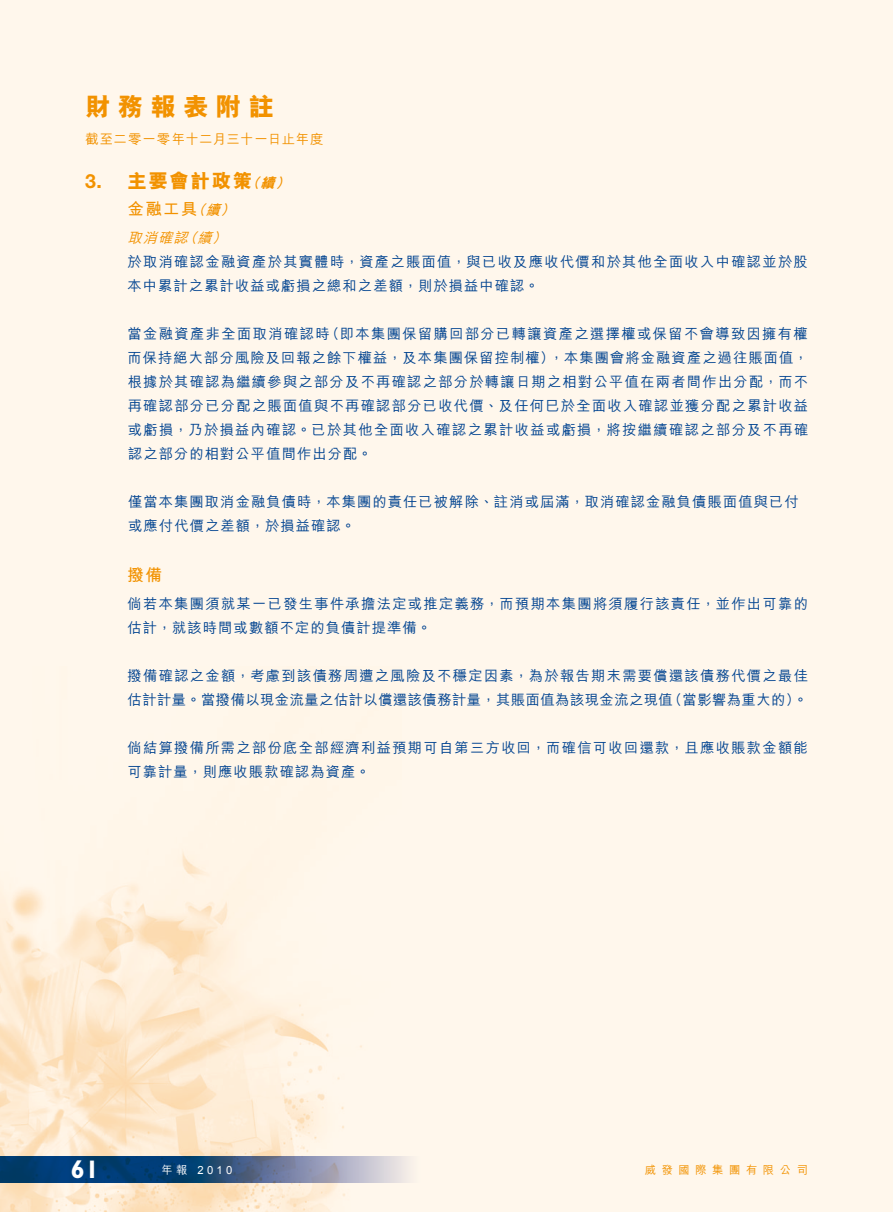
<style>
.page{position:relative;width:893px;height:1212px;background:#fff7ec}
.page>*{position:absolute;margin:0;border:0;box-sizing:border-box;transform-origin:0 0}
.t1{font:800 25.5px "M Hei HK";letter-spacing:.285em;color:#f29200}
.t2{font:700 25.5px "Gill Sans Std";color:#fff}
.t3{font:800 19.5px "M Hei HK";letter-spacing:.08em;color:#f29200}
.t4{font:700 19.5px "Helvetica Neue LT Std";color:#f29200}
.t5{font:700 16.5px "M Hei HK";letter-spacing:.08em;color:#f29200}
.t6{font:500 14.25px/24px "M Hei HK";letter-spacing:.09em;color:#004390}
.t7{font:500 14.25px "M Hei HK";letter-spacing:.035em;color:#004390}
.t8{font:italic 500 14.25px "M Hei HK";color:#f29200}
.t9{font:italic 800 14.25px "M Hei HK";color:#f29200}
.t10{font:italic 700 14.25px "M Hei HK";color:#f29200}
.t11{font:500 13.5px "M Hei HK";letter-spacing:.04em;color:#f29200}
.t12{font:500 11.25px "M Hei HK";letter-spacing:.5em;color:#f29200}
.t13{font:11.25px "Arial";color:#fff}
.t14{font:500 11.25px "M Hei HK";color:#fff}
</style>
<div class="page">
<img style="left:0;top:851px;width:401px;height:361px">
<svg style="left:0;top:1157px;width:409px;height:25px;background:#44678f"></svg>
<h1 class="t1" style="left:85px;top:89px;width:191px">財務報表附註</h1>
<p class="t11" style="left:85px;top:129px;width:240px">截至二零一零年十二月三十一日止年度</p>
<p class="t9" style="left:275px;top:173px;width:21px">(</p>
<h2 class="t3" style="left:128px;top:167px;width:126px">主要會計政策</h2>
<h2 class="t4" style="left:85px;top:168px;width:18px">3.</h2>
<p class="t9" style="left:246px;top:173px;width:21px">（</p>
<p class="t9" style="left:261px;top:173px;width:21px">續</p>
<p class="t5" style="left:128px;top:197px;width:71px">金融工具</p>
<p class="t10" style="left:191px;top:199px;width:21px">（</p>
<p class="t10" style="left:220px;top:199px;width:21px">(</p>
<p class="t10" style="left:206px;top:199px;width:21px">續</p>
<p class="t8" style="left:128px;top:227px;width:91px">取消確認續</p>
<p class="t8" style="left:212px;top:227px;width:21px">(</p>
<p class="t8" style="left:183px;top:227px;width:21px">（</p>
<p class="t6" style="left:128px;top:249px;width:682px">於取消確認金融資產於其實體時，資產之賬面值，與已收及應收代價和於其他全面收入中確認並於股本中累計之累計收益或虧損之總和之差額，則於損益中確認。</p>
<p class="t6" style="left:325px;top:320px;width:484px">（即本集團保留購回部分已轉讓資產之選擇權或保留不會導致因擁有權</p>
<p class="t6" style="left:128px;top:320px;width:204px">當金融資產非全面取消確認時</p>
<p class="t6" style="left:549px;top:344px;width:260px">，本集團會將金融資產之過往賬面值，</p>
<p class="t6" style="left:127px;top:344px;width:682px">而保持絕大部分風險及回報之餘下權益，及本集團保留控制權）<br>根據於其確認為繼續參與之部分及不再確認之部分於轉讓日期之相對公平值在兩者間作出分配，而不再確認部分已分配之賬面值與不再確認部分已收代價、及任何巳於全面收入確認並獲分配之累計收益或虧損，乃於損益內確認。已於其他全面收入確認之累計收益或虧損，將按繼續確認之部分及不再確認之部分的相對公平值間作出分配。</p>
<p class="t6" style="left:128px;top:488px;width:672px">僅當本集團取消金融負債時，本集團的責任已被解除、註消或屆滿，取消確認金融負債賬面值與已付或應付代價之差額，於損益確認。</p>
<p class="t5" style="left:128px;top:563px;width:36px">撥備</p>
<p class="t6" style="left:128px;top:591px;width:682px">倘若本集團須就某一已發生事件承擔法定或推定義務，而預期本集團將須履行該責任，並作出可靠的估計，就該時間或數額不定的負債計提準備。</p>
<p class="t6" style="left:128px;top:662px;width:682px;text-align:right">撥備確認之金額，考慮到該債務周遭之風險及不穩定因素，為於報告期末需要償還該債務代價之最佳（當影響為重大的。(</p>
<p class="t7" style="left:128px;top:689px;width:547px">估計計量。當撥備以現金流量之估計以償還該債務計量，其賬面值為該現金流之現值</p>
<p class="t6" style="left:127px;top:734px;width:682px">倘結算撥備所需之部份底全部經濟利益預期可自第三方收回，而確信可收回還款，且應收賬款金額能可靠計量，則應收賬款確認為資產。</p>
<h1 class="t2" style="left:71px;top:1154px;width:30px">61</h1>
<p class="t14" style="left:162px;top:1161px;width:27px">年報</p>
<p class="t13" style="left:197px;top:1162px;width:37px">2010</p>
<p class="t12" style="left:645px;top:1162px;width:165px">威發國際集團有限公司</p>
</div>
